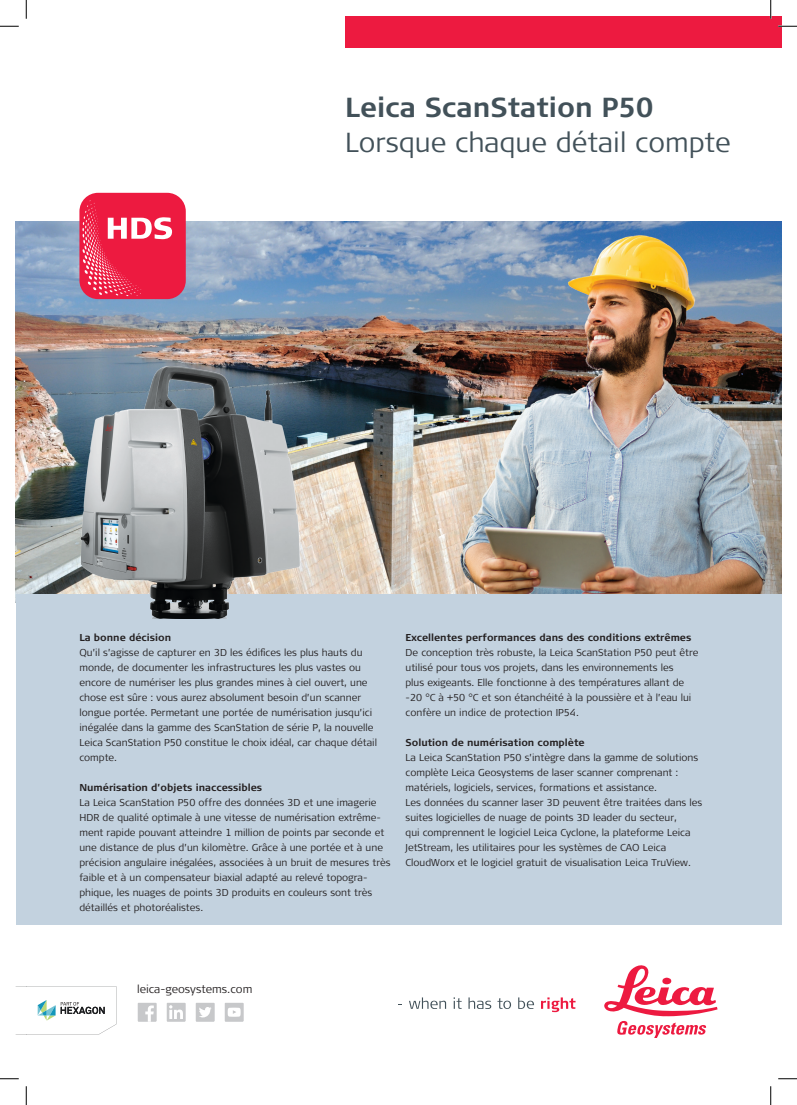
<style>
.page{position:relative;width:797px;height:1105px;background:#fff}
.page>*{position:absolute;margin:0;border:0;box-sizing:border-box;transform-origin:0 0}
.t1{font:300 27.5px "Signa Pro";color:#425159}
.t2{font:700 27.5px "Signa Pro";color:#425159}
.t3{font:300 11.25px "Signa Pro";color:#231f20}
.t4{font:300 10px/15px "Signa Pro";color:#231f20}
.t5{font:700 10px "Signa Pro";color:#231f20}
</style>
<div class="page">
<img style="left:16px;top:221px;width:765px;height:373px">
<div style="left:16px;top:594px;width:765px;height:330px;background:#c3d2df"></div>
<img style="left:59px;top:346px;width:260px;height:273px">
<div style="left:345px;top:16px;width:436px;height:32px;background:#ed1a40"></div>
<svg style="left:409px;top:997px;width:37px;height:12px"></svg>
<svg style="left:453px;top:997px;width:8px;height:12px"></svg>
<svg style="left:468px;top:997px;width:23px;height:12px"></svg>
<svg style="left:497px;top:998px;width:14px;height:11px"></svg>
<svg style="left:518px;top:997px;width:16px;height:12px"></svg>
<svg style="left:541px;top:997px;width:34px;height:15px"></svg>
<svg style="left:604px;top:965px;width:113px;height:73px"></svg>
<svg style="left:16px;top:986px;width:100px;height:48px"></svg>
<div style="left:79px;top:193px;width:107px;height:106px;background:#ed1a40;border-radius:19px"></div>
<svg style="left:82px;top:200px;width:90px;height:96px"></svg>
<svg style="left:224px;top:1002px;width:20px;height:20px"></svg>
<svg style="left:195px;top:1002px;width:20px;height:20px"></svg>
<svg style="left:166px;top:1002px;width:20px;height:20px"></svg>
<svg style="left:137px;top:1002px;width:20px;height:20px"></svg>
<svg style="left:0;top:25px;width:19px;height:2px"></svg>
<svg style="left:778px;top:25px;width:19px;height:2px"></svg>
<svg style="left:0;top:1078px;width:19px;height:1px"></svg>
<svg style="left:778px;top:1078px;width:19px;height:1px"></svg>
<svg style="left:25px;top:0;width:2px;height:19px"></svg>
<svg style="left:25px;top:1086px;width:2px;height:19px"></svg>
<svg style="left:770px;top:0;width:1px;height:19px"></svg>
<svg style="left:770px;top:1086px;width:1px;height:19px"></svg>
<h1 class="t2" style="left:345px;top:88px;width:310px">Leica ScanStation P50</h1>
<h1 class="t1" style="left:345px;top:123px;width:387px">Lorsque chaque détail compte</h1>
<p class="t5" style="left:79px;top:631px;width:93px">La bonne décision</p>
<p class="t4" style="left:79px;top:645px;width:299px">Qu’il s’agisse de capturer en 3D les édifices les plus hauts du monde, de documenter les infrastructures les plus vastes ou encore de numériser les plus grandes mines à ciel ouvert, une chose est sûre : vous aurez absolument besoin d’un scanner longue portée. Permetant une portée de numérisation jusqu’ici inégalée dans la gamme des ScanStation de série P, la nouvelle Leica ScanStation P50 constitue le choix idéal, car chaque détail compte.</p>
<p class="t5" style="left:79px;top:781px;width:184px">Numérisation d’objets inaccessibles</p>
<p class="t4" style="left:79px;top:795px;width:312px">La Leica ScanStation P50 offre des données 3D et une imagerie HDR de qualité optimale à une vitesse de numérisation extrême&shy;ment rapide pouvant atteindre 1 million de points par seconde et une distance de plus d’un kilomètre. Grâce à une portée et à une précision angulaire inégalées, associées à un bruit de mesures très faible et à un compensateur biaxial adapté au relevé topogra&shy;phique, les nuages de points 3D produits en couleurs sont très détaillés et photoréalistes.</p>
<p class="t5" style="left:405px;top:631px;width:287px">Excellentes performances dans des conditions extrêmes</p>
<p class="t4" style="left:405px;top:645px;width:294px">De conception très robuste, la Leica ScanStation P50 peut être utilisé pour tous vos projets, dans les environnements les<br>plus exigeants. Elle fonctionne à des températures allant de -20 °C à +50 °C et son étanchéité à la poussière et à l’eau lui confère un indice de protection IP54.</p>
<p class="t5" style="left:405px;top:736px;width:180px">Solution de numérisation complète</p>
<p class="t4" style="left:405px;top:750px;width:298px">La Leica ScanStation P50 s’intègre dans la gamme de solutions complète Leica Geosystems de laser scanner comprenant : matériels, logiciels, services, formations et assistance.<br>Les données du scanner laser 3D peuvent être traitées dans les suites logicielles de nuage de points 3D leader du secteur,<br>qui comprennent le logiciel Leica Cyclone, la plateforme Leica JetStream, les utilitaires pour les systèmes de CAO Leica CloudWorx et le logiciel gratuit de visualisation Leica TruView.</p>
<p class="t3" style="left:137px;top:982px;width:117px">leica-geosystems.com</p>
</div>
